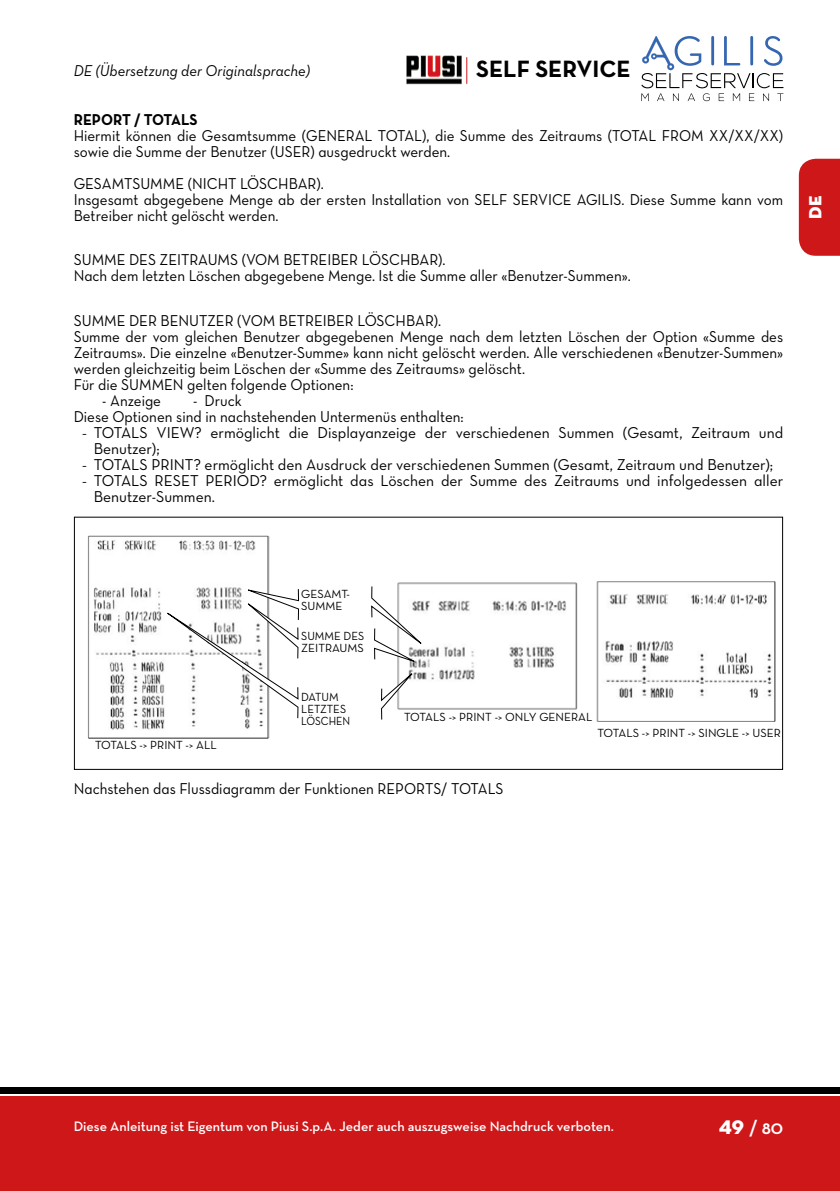
<style>
.page{position:relative;width:840px;height:1191px;background:#fff}
.page>*{position:absolute;margin:0;border:0;box-sizing:border-box;transform-origin:0 0}
.t1{font:24px "Neutraface Text Bold Alt";color:#000}
.t2{font:700 20px "Neutraface Display";color:#fff}
.t3{font:18px "Neutraface Display Titling";color:#fff}
.t4{font:16px/16px "Neutraface Text Book Alt";color:#000;scale:.94 1}
.t5{font:16px/16px "Neutraface Text Book Alt";color:#000}
.t6{font:16px "Neutraface Text Book Italic Alt";color:#000;scale:.94 1}
.t7{font:16px "Neutraface Text Bold Alt";color:#000;scale:.94 1}
.t8{font:600 14px "Neutraface Text";color:#fff}
.t9{font:12px/12px "Neutraface Text Book Alt";color:#000}
.t10{font:12px/12px "Neutraface Text Book Alt";color:#000;scale:.96 1}
.s1{font-family:"Minion Pro"}
.s2{font-family:"Neutraface Display Titling";font-weight:400}
</style>
<div class="page">
<svg style="left:641px;top:36px;width:142px;height:65px"></svg>
<img style="left:406px;top:55px;width:56px;height:30px">
<svg style="left:466px;top:57px;width:1px;height:27px"></svg>
<div style="left:0;top:1096px;width:839px;height:95px;background:#cd1719"></div>
<div style="left:0;top:1087px;width:839px;height:6px;background:#000"></div>
<img style="left:88px;top:535px;width:688px;height:203px">
<div style="left:74px;top:516px;width:708px;height:254px;border:1px solid #000"></div>
<svg style="left:370px;top:585px;width:63px;height:135px"></svg>
<svg style="left:137px;top:587px;width:162px;height:132px"></svg>
<div style="left:798px;top:159px;width:41px;height:97px;background:#cd1719"></div>
<h1 class="t1" style="left:476px;top:53px;width:156px">SELF SERVICE</h1>
<p class="t6" style="left:74px;top:61px;width:253px">DE (Übersetzung der Originalsprache)</p>
<p class="t7" style="left:74px;top:109px;width:133px">REPORT / TOTALS</p>
<p class="t4" style="left:74px;top:127px;width:755px">Hiermit können die Gesamtsumme (GENERAL TOTAL), die Summe des Zeitraums (TOTAL FROM XX/XX/XX) sowie die Summe der Benutzer (USER) ausgedruckt werden.</p>
<p class="t4" style="left:74px;top:175px;width:755px">GESAMTSUMME (NICHT LÖSCHBAR).<br>Insgesamt abgegebene Menge ab der ersten Installation von SELF SERVICE AGILIS. Diese Summe kann vom<br>Betreiber nicht gelöscht werden.</p>
<p class="t4" style="left:74px;top:252px;width:593px">SUMME DES ZEITRAUMS (VOM BETREIBER LÖSCHBAR).<br>Nach dem letzten Löschen abgegebene Menge. Ist die Summe aller «Benutzer-Summen».</p>
<p class="t4" style="left:74px;top:312px;width:755px">SUMME DER BENUTZER (VOM BETREIBER LÖSCHBAR).<br>Summe der vom gleichen Benutzer abgegebenen Menge nach dem letzten Löschen der Option «Summe des Zeitraums». Die einzelne «Benutzer-Summe» kann nicht gelöscht werden. Alle verschiedenen «Benutzer-Summen» werden gleichzeitig beim Löschen der «Summe des Zeitraums» gelöscht.<br>Für die SUMMEN gelten folgende Optionen:</p>
<p class="t4" style="left:102px;top:392px;width:64px">- Anzeige</p>
<p class="t4" style="left:74px;top:392px;width:416px;text-indent:119px">- Druck<br>Diese Optionen sind in nachstehenden Untermenüs enthalten:</p>
<p class="t5" style="left:94px;top:424px;width:690px;text-indent:-12px"><span class="s1">-</span> TOTALS VIEW? ermöglicht die Displayanzeige der verschiedenen Summen (Gesamt, Zeitraum und<br>Benutzer);</p>
<p class="t5" style="left:82px;top:456px;width:692px"><span class="s1">-</span> TOTALS PRINT? ermöglicht den Ausdruck der verschiedenen Summen (Gesamt, Zeitraum und Benutzer);</p>
<p class="t5" style="left:94px;top:472px;width:690px;text-indent:-12px"><span class="s1">-</span> TOTALS RESET PERIOD? ermöglicht das Löschen der Summe des Zeitraums und infolgedessen aller<br>Benutzer-Summen.</p>
<p class="t3" style="left:803px;top:219px;width:24px;rotate:-90deg">DE</p>
<p class="t9" style="left:95px;top:738px;width:123px">TOTALS -&gt; PRINT -&gt; ALL</p>
<p class="t9" style="left:301px;top:587px;width:50px">GESAMT-<br>SUMME</p>
<p class="t10" style="left:301px;top:629px;width:67px">SUMME DES<br>ZEITRAUMS</p>
<p class="t10" style="left:301px;top:691px;width:52px">DATUM<br>LETZTES<br>LÖSCHEN</p>
<p class="t9" style="left:404px;top:710px;width:190px">TOTALS -&gt; PRINT -&gt; ONLY GENERAL</p>
<p class="t9" style="left:597px;top:726px;width:185px">TOTALS -&gt; PRINT -&gt; SINGLE -&gt; USER</p>
<p class="t4" style="left:74px;top:780px;width:458px">Nachstehen das Flussdiagramm der Funktionen REPORTS/ TOTALS</p>
<p class="t8" style="left:74px;top:1117px;width:541px">Diese Anleitung ist Eigentum von Piusi S.p.A. Jeder auch auszugsweise Nachdruck verboten.</p>
<p class="t2" style="left:718px;top:1116px;width:66px"><span class="s2">49</span> / 80</p>
</div>
